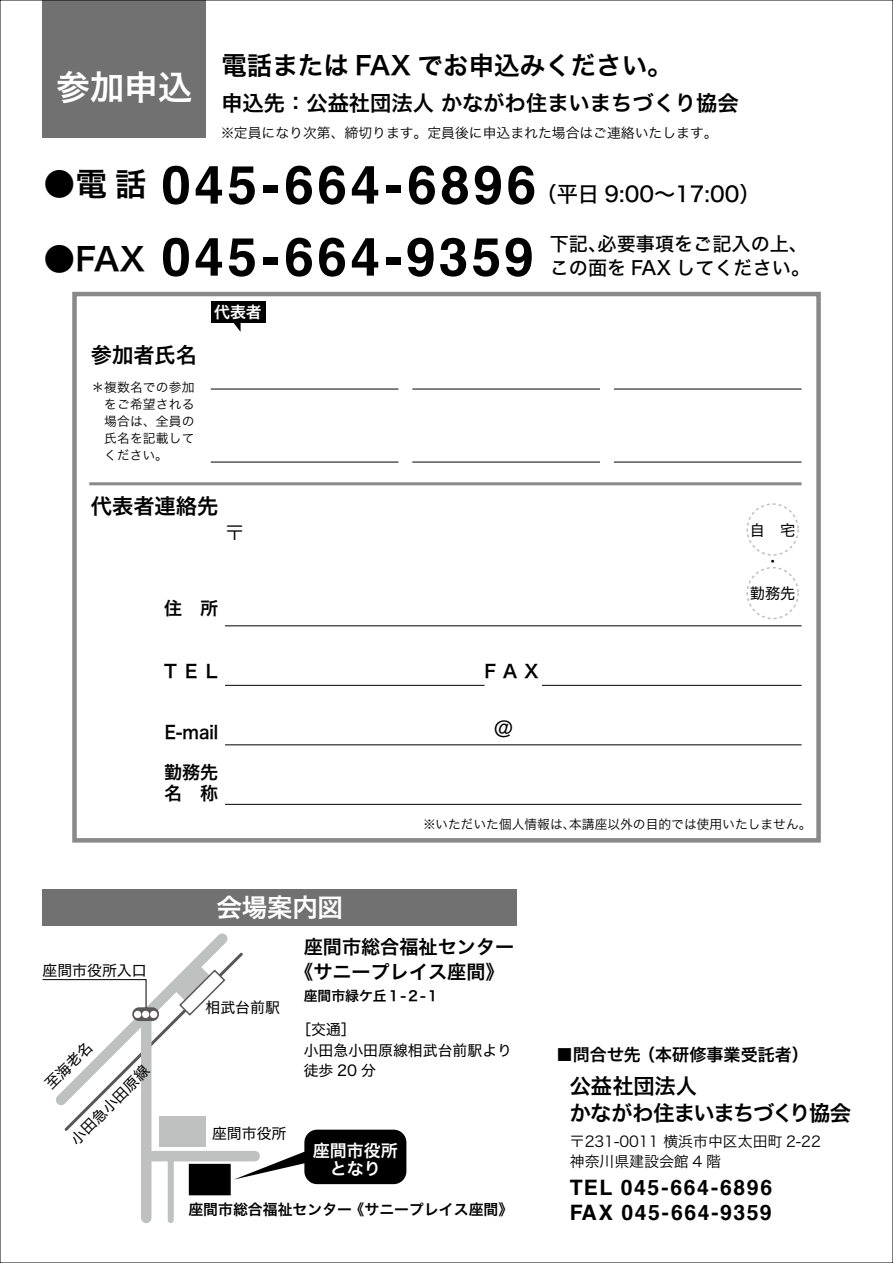
<style>
.page{position:relative;width:893px;height:1263px;background:#fff}
.page>*{position:absolute;margin:0;border:0;box-sizing:border-box;transform-origin:0 0}
.t1{font:700 53.1px "Helvetica";letter-spacing:.065em;color:#000}
.t2{font:34.05px "Hira Kaku Std W6";color:#fff}
.t3{font:31.95px "Hira Kaku Std W6";color:#000}
.t4{font:25.5px "Hira Kaku Std W6";color:#000}
.t5{font:25.5px "Hira Kaku Std W6";letter-spacing:-.01em;color:#fff}
.t6{font:21.3px "Hira Kaku Std W6";color:#000}
.t7{font:700 21.3px/24.5px "Helvetica";letter-spacing:.07em;color:#000}
.t8{font:21.3px/26.5px "Hira Kaku Std W6";letter-spacing:-.025em;color:#000}
.t9{font:21.3px "Hira Kaku Std W5";color:#000}
.t10{font:21.3px "Hira Kaku Std W4";color:#000}
.t11{font:19.2px/23.4px "Hira Kaku Std W5";color:#000}
.t12{font:19.2px/24.5px "Hira Kaku Std W6";color:#000;text-align:center}
.t13{font:19.2px "Hira Kaku Std W3";color:#000}
.t14{font:18px/21.3px "Hira Kaku Std W6";color:#000}
.t15{font:18px "Hira Kaku Std W6";color:#000;scale:.91 1}
.t16{font:16.95px "Hira Kaku Std W6";letter-spacing:.005em;color:#000}
.t17{font:16.95px/18px "Hira Kaku Std W6";color:#fff;text-align:center}
.t18{font:15.9px "Hira Kaku Std W6";color:#fff}
.t19{font:15.3px/31.8px "Hira Kaku Std W4";color:#000;text-align:center}
.t20{font:14.85px/20.2px "Hira Kaku Std W4";color:#000}
.t21{font:14.85px/19.2px "Hira Kaku Std W3";color:#000}
.t22{font:14.85px "Hira Kaku Std W6";color:#000}
.t23{font:13.8px "Hira Kaku Std W3";color:#000}
.t24{font:13.8px "Hira Kaku Std W6";color:#000}
.t25{font:12.75px/17px "Hira Kaku Std W3";color:#000;text-align:justify}
</style>
<div class="page">
<div style="left:72px;top:292px;width:749px;height:551px;border:4px solid #898989"></div>
<div style="left:304px;top:1130px;width:102px;height:54px;background:#000;border-radius:13px"></div>
<div style="left:42px;top:889px;width:475px;height:37px;background:#727171"></div>
<div style="left:42px;top:0;width:164px;height:138px;background:#727171"></div>
<hr style="left:225px;top:625px;width:577px;height:1px;background:#000">
<hr style="left:89px;top:482px;width:713px;height:3px;background:#898989">
<hr style="left:225px;top:744px;width:577px;height:1px;background:#000">
<hr style="left:225px;top:804px;width:577px;height:1px;background:#000">
<hr style="left:225px;top:685px;width:260px;height:1px;background:#000">
<hr style="left:542px;top:685px;width:260px;height:1px;background:#000">
<hr style="left:211px;top:389px;width:187px;height:1px;background:#000">
<hr style="left:211px;top:462px;width:187px;height:1px;background:#000">
<hr style="left:412px;top:389px;width:188px;height:1px;background:#000">
<hr style="left:412px;top:462px;width:188px;height:1px;background:#000">
<hr style="left:614px;top:389px;width:188px;height:1px;background:#000">
<hr style="left:614px;top:462px;width:188px;height:1px;background:#000">
<div style="left:746px;top:503px;width:53px;height:53px;border:2px dashed #bfc0c0;border-radius:50%"></div>
<div style="left:746px;top:567px;width:53px;height:52px;border:2px dashed #bfc0c0;border-radius:50%"></div>
<div style="left:141px;top:1013px;width:10px;height:205px;background:#bfc0c0"></div>
<div style="left:168px;top:1156px;width:6px;height:64px;background:#bfc0c0"></div>
<div style="left:149px;top:1151px;width:106px;height:10px;background:#bfc0c0"></div>
<div style="left:159px;top:1116px;width:46px;height:30px;background:#bfc0c0"></div>
<div style="left:190px;top:1164px;width:40px;height:30px;background:#000"></div>
<div style="left:189px;top:1164px;width:42px;height:31px;border:2px solid #000"></div>
<svg style="left:42px;top:933px;width:201px;height:201px"></svg>
<svg style="left:233px;top:1150px;width:75px;height:30px"></svg>
<div style="left:211px;top:301px;width:54px;height:22px;background:#000"></div>
<svg style="left:233px;top:323px;width:8px;height:9px"></svg>
<h2 class="t2" style="left:56px;top:61px;width:138px">参加申込</h2>
<h3 class="t4" style="left:221px;top:46px;width:453px">電話または FAX でお申込みください。</h3>
<h3 class="t6" style="left:221px;top:87px;width:519px">申込先：公益社団法人かながわ住まいまちづくり協会</h3>
<p class="t23" style="left:221px;top:122px;width:498px">※定員になり次第、締切ります。定員後に申込まれた場合はご連絡いたします。</p>
<h3 class="t3" style="left:44px;top:159px;width:105px">●電話</h3>
<h3 class="t3" style="left:44px;top:234px;width:103px">●FAX</h3>
<h1 class="t1" style="left:161px;top:142px;width:376px">045-664-6896</h1>
<h1 class="t1" style="left:161px;top:214px;width:374px">045-664-9359</h1>
<p class="t18" style="left:214px;top:300px;width:49px">代表者</p>
<h3 class="t6" style="left:91px;top:339px;width:108px">参加者氏名</h3>
<p class="t25" style="left:104px;top:379px;width:92px;text-indent:-13px">＊複数名での参加をご希望される場合は、全員の氏名を記載してください。</p>
<h3 class="t6" style="left:91px;top:489px;width:129px">代表者連絡先</h3>
<h3 class="t13" style="left:225px;top:518px;width:21px">〒</h3>
<h3 class="t14" style="left:164px;top:598px;width:56px">住　所</h3>
<h3 class="t9" style="left:535px;top:177px;width:227px">（平日 9:00～17:00）</h3>
<h3 class="t11" style="left:550px;top:233px;width:262px">下記、必要事項をご記入の上、この面を FAX してください。</h3>
<p class="t19" style="left:750px;top:514px;width:47px">自　宅・<br>勤務先</p>
<h3 class="t14" style="left:164px;top:661px;width:55px">T E L</h3>
<h3 class="t14" style="left:485px;top:661px;width:56px">F A X</h3>
<h3 class="t15" style="left:165px;top:719px;width:61px">E-mail</h3>
<h3 class="t10" style="left:494px;top:713px;width:21px">@</h3>
<h3 class="t14" style="left:164px;top:762px;width:56px">勤務先名　称</h3>
<p class="t20" style="left:42px;top:960px;width:106px">座間市役所入口</p>
<h3 class="t5" style="left:216px;top:888px;width:128px">会場案内図</h3>
<p class="t25" style="left:423px;top:815px;width:390px">※いただいた個人情報は、本講座以外の目的では使用いたしません。</p>
<p class="t20" style="left:206px;top:997px;width:76px">相武台前駅</p>
<h3 class="t12" style="left:294px;top:935px;width:222px">座間市総合福祉センター《サニープレイス座間》</h3>
<p class="t24" style="left:304px;top:985px;width:137px">座間市緑ケ丘１-２-１</p>
<p class="t20" style="left:296px;top:1019px;width:61px">［交通］</p>
<p class="t20" style="left:40px;top:1079px;width:61px;rotate:-45deg">至海老名</p>
<h3 class="t16" style="left:556px;top:1041px;width:254px">■問合せ先 （本研修事業受託者）</h3>
<p class="t20" style="left:304px;top:1040px;width:210px">小田急小田原線相武台前駅より徒歩 20 分</p>
<p class="t20" style="left:66px;top:1134px;width:106px;rotate:-45deg">小田急小田原線</p>
<h3 class="t8" style="left:570px;top:1074px;width:283px">公益社団法人<br>かながわ住まいまちづくり協会</h3>
<p class="t21" style="left:570px;top:1132px;width:253px">〒231-0011 横浜市中区太田町 2-22神奈川県建設会館 4 階</p>
<p class="t20" style="left:212px;top:1123px;width:76px">座間市役所</p>
<h3 class="t17" style="left:313px;top:1142px;width:87px">座間市役所となり</h3>
<p class="t22" style="left:188px;top:1198px;width:326px">座間市総合福祉センター《サニープレイス座間》</p>
<h3 class="t7" style="left:570px;top:1176px;width:204px">TEL 045-664-6896<br>FAX 045-664-9359</h3>
</div>
